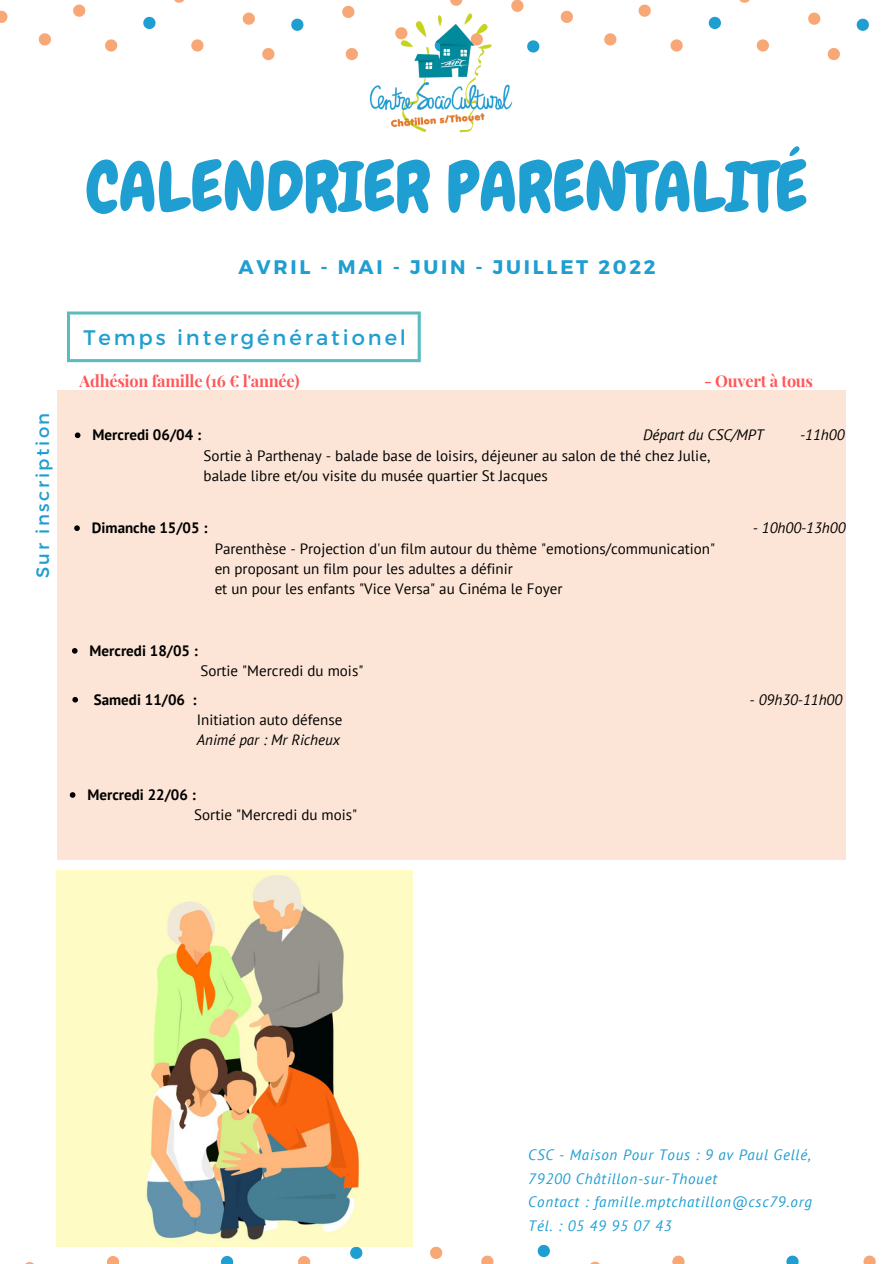
<style>
.page{position:relative;width:894px;height:1264px;background:#fff}
.page>*{position:absolute;margin:0;border:0;box-sizing:border-box;transform-origin:0 0}
.t1{font:68.7px "Chewy";color:#1e9ed1}
.t2{font:21px "Montserrat";letter-spacing:.14em;color:#1e9ed1}
.t3{font:700 19.65px "Montserrat";letter-spacing:.14em;color:#1e9ed1}
.t4{font:18px "Montserrat";letter-spacing:.14em;color:#1e9ed1}
.t5{font:700 16.2px "Playfair Display";letter-spacing:-.015em;color:#ff5757}
.t6{font:15px "PT Sans";color:#000}
.t7{font:italic 15px "PT Sans";letter-spacing:.05em;color:#1e9ed1}
.t8{font:700 15px "PT Sans";color:#000}
.t9{font:italic 15px "PT Sans";color:#000}
</style>
<div class="page">
<svg style="left:191px;top:39px;width:12px;height:13px"></svg>
<svg style="left:243px;top:13px;width:12px;height:12px"></svg>
<svg style="left:345px;top:48px;width:13px;height:12px"></svg>
<svg style="left:39px;top:33px;width:12px;height:12px"></svg>
<svg style="left:291px;top:19px;width:12px;height:12px"></svg>
<svg style="left:143px;top:17px;width:12px;height:12px"></svg>
<svg style="left:73px;top:5px;width:12px;height:12px"></svg>
<svg style="left:105px;top:39px;width:12px;height:13px"></svg>
<svg style="left:262px;top:48px;width:12px;height:12px"></svg>
<svg style="left:174px;top:0;width:10px;height:3px"></svg>
<svg style="left:0;top:11px;width:7px;height:12px"></svg>
<svg style="left:342px;top:6px;width:12px;height:12px"></svg>
<svg style="left:756px;top:39px;width:12px;height:13px"></svg>
<svg style="left:808px;top:13px;width:12px;height:12px"></svg>
<svg style="left:604px;top:33px;width:12px;height:12px"></svg>
<svg style="left:511px;top:0;width:12px;height:8px"></svg>
<svg style="left:450px;top:0;width:12px;height:6px"></svg>
<svg style="left:856px;top:19px;width:12px;height:12px"></svg>
<svg style="left:527px;top:40px;width:12px;height:13px"></svg>
<svg style="left:708px;top:17px;width:12px;height:12px"></svg>
<svg style="left:638px;top:5px;width:12px;height:12px"></svg>
<svg style="left:670px;top:39px;width:12px;height:13px"></svg>
<svg style="left:827px;top:48px;width:12px;height:12px"></svg>
<svg style="left:739px;top:0;width:11px;height:3px"></svg>
<svg style="left:560px;top:11px;width:12px;height:12px"></svg>
<svg style="left:107px;top:1256px;width:12px;height:7px"></svg>
<svg style="left:221px;top:1256px;width:12px;height:7px"></svg>
<svg style="left:350px;top:1246px;width:12px;height:12px"></svg>
<svg style="left:298px;top:1256px;width:12px;height:7px"></svg>
<svg style="left:430px;top:1246px;width:12px;height:12px"></svg>
<svg style="left:672px;top:1255px;width:12px;height:8px"></svg>
<svg style="left:591px;top:1261px;width:8px;height:2px"></svg>
<svg style="left:786px;top:1255px;width:12px;height:8px"></svg>
<svg style="left:537px;top:1245px;width:12px;height:11px"></svg>
<svg style="left:863px;top:1255px;width:12px;height:8px"></svg>
<svg style="left:481px;top:1255px;width:12px;height:8px"></svg>
<img style="left:369px;top:8px;width:154px;height:125px">
<div style="left:57px;top:390px;width:788px;height:470px;background:#fce5d6"></div>
<img style="left:57px;top:870px;width:356px;height:376px">
<svg style="left:72px;top:697px;width:6px;height:5px"></svg>
<svg style="left:67px;top:311px;width:353px;height:51px"></svg>
<svg style="left:75px;top:432px;width:5px;height:6px"></svg>
<svg style="left:72px;top:648px;width:6px;height:5px"></svg>
<svg style="left:74px;top:525px;width:6px;height:6px"></svg>
<svg style="left:70px;top:792px;width:5px;height:5px"></svg>
<p class="t4" style="left:31px;top:578px;width:167px;rotate:-90deg">Sur inscription</p>
<p class="t1" style="left:86px;top:143px;width:722px">CALENDRIER PARENTALITÉ</p>
<p class="t3" style="left:238px;top:254px;width:418px">AVRIL - MAI - JUIN - JUILLET 2022</p>
<p class="t2" style="left:83px;top:324px;width:324px">Temps intergénérationel</p>
<p class="t5" style="left:80px;top:370px;width:221px">Adhésion famille (16 € l'année)</p>
<p class="t5" style="left:703px;top:370px;width:111px">- Ouvert à tous</p>
<p class="t8" style="left:92px;top:425px;width:110px">Mercredi 06/04 :</p>
<p class="t9" style="left:643px;top:425px;width:122px">Départ du CSC/MPT</p>
<p class="t9" style="left:799px;top:425px;width:46px">-11h00</p>
<p class="t6" style="left:203px;top:445px;width:508px">Sortie à Parthenay - balade base de loisirs, déjeuner au salon de thé chez Julie,</p>
<p class="t6" style="left:203px;top:465px;width:345px">balade libre et/ou visite du musée quartier St Jacques</p>
<p class="t8" style="left:92px;top:518px;width:117px">Dimanche 15/05 :</p>
<p class="t9" style="left:752px;top:518px;width:94px">- 10h00-13h00</p>
<p class="t6" style="left:214px;top:538px;width:502px">Parenthèse - Projection d'un film autour du thème "emotions/communication"</p>
<p class="t6" style="left:214px;top:558px;width:300px">en proposant un film pour les adultes a définir</p>
<p class="t6" style="left:214px;top:579px;width:349px">et un pour les enfants "Vice Versa" au Cinéma le Foyer</p>
<p class="t8" style="left:90px;top:640px;width:110px">Mercredi 18/05 :</p>
<p class="t6" style="left:200px;top:661px;width:164px">Sortie "Mercredi du mois"</p>
<p class="t8" style="left:94px;top:689px;width:104px">Samedi 11/06 :</p>
<p class="t9" style="left:749px;top:689px;width:94px">- 09h30-11h00</p>
<p class="t6" style="left:197px;top:709px;width:147px">Initiation auto défense</p>
<p class="t9" style="left:197px;top:730px;width:145px">Animé par : Mr Richeux</p>
<p class="t8" style="left:87px;top:784px;width:110px">Mercredi 22/06 :</p>
<p class="t6" style="left:194px;top:805px;width:164px">Sortie "Mercredi du mois"</p>
<p class="t7" style="left:528px;top:1144px;width:284px">CSC - Maison Pour Tous : 9 av Paul Gellé,</p>
<p class="t7" style="left:528px;top:1168px;width:190px">79200 Châtillon-sur-Thouet</p>
<p class="t7" style="left:528px;top:1192px;width:285px">Contact : famille.mptchatillon@csc79.org</p>
<p class="t7" style="left:528px;top:1215px;width:145px">Tél. : 05 49 95 07 43</p>
</div>
